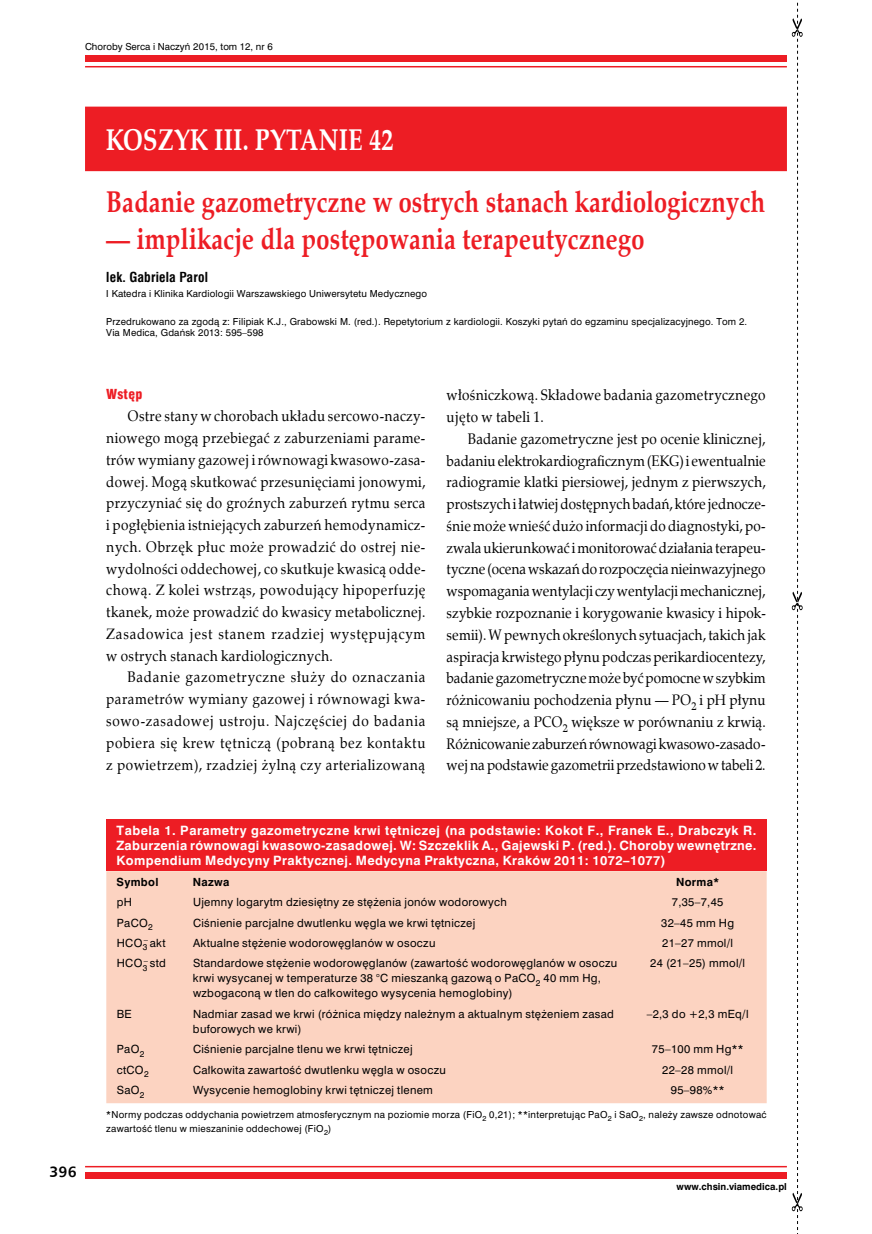
<style>
.page{position:relative;width:872px;height:1234px;background:#fff}
.page>*{position:absolute;margin:0;border:0;box-sizing:border-box;transform-origin:0 0}
.t1{font:700 30px "Zapf Calligr EU";letter-spacing:.005em;color:#ed1d24;scale:.8 1}
.t2{font:700 30px "Zapf Calligr EU";letter-spacing:.01em;color:#fff;scale:.8 1}
.t3{font:15px/21.8px "Zapf Calligr EU";letter-spacing:.025em;color:#000;text-align:justify;scale:.9 1}
.t4{font:700 15px "Humnst 777 EU";color:#000}
.t5{font:700 13.5px "Swis 721 Cn EU";letter-spacing:.01em;color:#000}
.t6{font:13.5px "Swis 721 Blk Cn EU";letter-spacing:.025em;color:#ed1d24}
.t7{font:700 12px/15px "Swis 721 PL";letter-spacing:.03em;color:#fff;text-align:justify}
.t8{font:10.5px/15px "Swis 721 PL";letter-spacing:.03em;color:#000}
.t9{font:700 10.5px "Swis 721 PL";letter-spacing:.03em;color:#000}
.t10{font:9px/10.9px "Swis 721 PL";letter-spacing:.015em;color:#000}
.t11{font:700 9px "Swis 721 PL";color:#000}
</style>
<div class="page">
<div style="left:85px;top:55px;width:702px;height:7px;background:#ed1d24"></div>
<hr style="left:85px;top:66px;width:702px;height:1px;background:#ed1d24">
<div style="left:85px;top:1171px;width:702px;height:7px;background:#ed1d24"></div>
<hr style="left:85px;top:1165px;width:702px;height:2px;background:#ed1d24">
<svg style="left:792px;top:2px;width:10px;height:1228px"></svg>
<div style="left:85px;top:107px;width:702px;height:64px;background:#ed1d24"></div>
<div style="left:106px;top:819px;width:660px;height:52px;background:#ed1d24"></div>
<div style="left:106px;top:871px;width:660px;height:231px;background:#fcd3c1"></div>
<p class="t10" style="left:85px;top:41px;width:189px">Choroby Serca i Naczyń 2015, tom 12, nr 6</p>
<p class="t4" style="left:49px;top:1162px;width:29px">396</p>
<h1 class="t2" style="left:106px;top:121px;width:360px">KOSZYK III. PYTANIE 42</h1>
<h1 class="t1" style="left:106px;top:183px;width:825px">Badanie gazometryczne w ostrych stanach kardiologicznych</h1>
<h1 class="t1" style="left:106px;top:220px;width:674px">— implikacje dla postępowania terapeutycznego</h1>
<p class="t5" style="left:106px;top:269px;width:103px">lek. Gabriela Parol</p>
<p class="t10" style="left:106px;top:288px;width:322px">I Katedra i Klinika Kardiologii Warszawskiego Uniwersytetu Medycznego</p>
<p class="t10" style="left:106px;top:316px;width:642px">Przedrukowano za zgodą z: Filipiak K.J., Grabowski M. (red.). Repetytorium z kardiologii. Koszyki pytań do egzaminu specjalizacyjnego. Tom 2.<br>Via Medica, Gdańsk 2013: 595–598</p>
<p class="t6" style="left:106px;top:386px;width:38px">Wstęp</p>
<p class="t3" style="left:106px;top:405px;width:356px;text-indent:21px">Ostre stany w chorobach układu sercowo-naczy&shy;niowego mogą przebiegać z zaburzeniami parame&shy;trów wymiany gazowej i równowagi kwasowo-zasa&shy;dowej. Mogą skutkować przesunięciami jonowymi, przyczyniać się do groźnych zaburzeń rytmu serca i pogłębienia istniejących zaburzeń hemodynamicz&shy;nych. Obrzęk płuc może prowadzić do ostrej nie&shy;wydolności oddechowej, co skutkuje kwasicą odde&shy;chową. Z kolei wstrząs, powodujący hipoperfuzję tkanek, może prowadzić do kwasicy metabolicznej.<br>Zasadowica jest stanem rzadziej występującym w ostrych stanach kardiologicznych.</p>
<p class="t3" style="left:106px;top:666px;width:356px;text-indent:21px">Badanie gazometryczne służy do oznaczania parametrów wymiany gazowej i równowagi kwa&shy;sowo-zasadowej ustroju. Najczęściej do badania pobiera się krew tętniczą (pobraną bez kontaktu z powietrzem), rzadziej żylną czy arterializowaną</p>
<p class="t3" style="left:446px;top:384px;width:356px">włośniczkową. Składowe badania gazometrycznego ujęto w tabeli 1.</p>
<p class="t3" style="left:446px;top:428px;width:356px;text-indent:21px">Badanie gazometryczne jest po ocenie klinicznej, badaniu elektrokardiograficznym (EKG) i ewentualnie radiogramie klatki piersiowej, jednym z pierwszych, prostszych i łatwiej dostępnych badań, które jednocze&shy;śnie może wnieść dużo informacji do diagnostyki, po&shy;zwala ukierunkować i monitorować działania terapeu&shy;tyczne (ocena wskazań do rozpoczęcia nieinwazyjnego wspomagania wentylacji czy wentylacji mechanicznej, szybkie rozpoznanie i korygowanie kwasicy i hipok&shy;semii). W pewnych określonych sytuacjach, takich jak aspiracja krwistego płynu podczas perikardiocentezy, badanie gazometryczne może być pomocne w szybkim różnicowaniu pochodzenia płynu — PO<sub>2</sub> i pH płynu są mniejsze, a PCO<sub>2</sub> większe w porównaniu z krwią.<br>Różnicowanie zaburzeń równowagi kwasowo-zasado&shy;wej na podstawie gazometrii przedstawiono w tabeli 2.</p>
<p class="t7" style="left:117px;top:822px;width:641px">Tabela 1. Parametry gazometryczne krwi tętniczej (na podstawie: Kokot F., Franek E., Drabczyk R.<br>Zaburzenia równowagi kwasowo-zasadowej. W: Szczeklik A., Gajewski P. (red.). Choroby wewnętrzne.<br>Kompendium Medycyny Praktycznej. Medycyna Praktyczna, Kraków 2011: 1072–1077)</p>
<p class="t9" style="left:117px;top:874px;width:43px">Symbol</p>
<p class="t9" style="left:193px;top:874px;width:38px">Nazwa</p>
<p class="t9" style="left:676px;top:874px;width:44px">Norma*</p>
<p class="t8" style="left:117px;top:894px;width:17px">pH</p>
<p class="t8" style="left:193px;top:894px;width:315px">Ujemny logarytm dziesiętny ze stężenia jonów wodorowych</p>
<p class="t8" style="left:672px;top:894px;width:53px">7,35–7,45</p>
<p class="t8" style="left:117px;top:914px;width:38px">PaCO<sub>2</sub></p>
<p class="t8" style="left:193px;top:914px;width:284px">Ciśnienie parcjalne dwutlenku węgla we krwi tętniczej</p>
<p class="t8" style="left:661px;top:914px;width:74px">32–45 mm Hg</p>
<p class="t8" style="left:117px;top:935px;width:32px">HCO<sub>3</sub></p>
<p class="t8" style="left:144px;top:935px;width:23px"><sup>–</sup> akt</p>
<p class="t8" style="left:193px;top:935px;width:244px">Aktualne stężenie wodorowęglanów w osoczu</p>
<p class="t8" style="left:662px;top:935px;width:72px">21–27 mmol/l</p>
<p class="t8" style="left:117px;top:955px;width:32px">HCO<sub>3</sub></p>
<p class="t8" style="left:144px;top:955px;width:24px"><sup>–</sup> std</p>
<p class="t8" style="left:193px;top:955px;width:426px">Standardowe stężenie wodorowęglanów (zawartość wodorowęglanów w osoczu krwi wysycanej w temperaturze 38 °C mieszanką gazową o PaCO<sub>2</sub> 40 mm Hg, wzbogaconą w tlen do całkowitego wysycenia hemoglobiny)</p>
<p class="t8" style="left:650px;top:955px;width:96px">24 (21–25) mmol/l</p>
<p class="t8" style="left:117px;top:1006px;width:17px">BE</p>
<p class="t8" style="left:193px;top:1006px;width:422px">Nadmiar zasad we krwi (różnica między należnym a aktualnym stężeniem zasad buforowych we krwi)</p>
<p class="t8" style="left:646px;top:1006px;width:103px">–2,3 do +2,3 mEq/l</p>
<p class="t8" style="left:117px;top:1041px;width:29px">PaO<sub>2</sub></p>
<p class="t8" style="left:193px;top:1041px;width:221px">Ciśnienie parcjalne tlenu we krwi tętniczej</p>
<p class="t8" style="left:652px;top:1041px;width:93px">75–100 mm Hg**</p>
<p class="t8" style="left:117px;top:1061px;width:33px">ctCO<sub>2</sub></p>
<p class="t8" style="left:193px;top:1061px;width:254px">Całkowita zawartość dwutlenku węgla w osoczu</p>
<p class="t8" style="left:662px;top:1061px;width:72px">22–28 mmol/l</p>
<p class="t8" style="left:117px;top:1082px;width:29px">SaO<sub>2</sub></p>
<p class="t8" style="left:193px;top:1082px;width:241px">Wysycenie hemoglobiny krwi tętniczej tlenem</p>
<p class="t8" style="left:671px;top:1082px;width:55px">95–98%**</p>
<p class="t10" style="left:106px;top:1107px;width:661px;line-height:13.5px">*Normy podczas oddychania powietrzem atmosferycznym na poziomie morza (FiO<sub>2</sub> 0,21); **interpretując PaO<sub>2</sub> i SaO<sub>2</sub>, należy zawsze odnotować zawartość tlenu w mieszaninie oddechowej (FiO<sub>2</sub>)</p>
<p class="t11" style="left:676px;top:1180px;width:112px">www.chsin.viamedica.pl</p>
</div>
